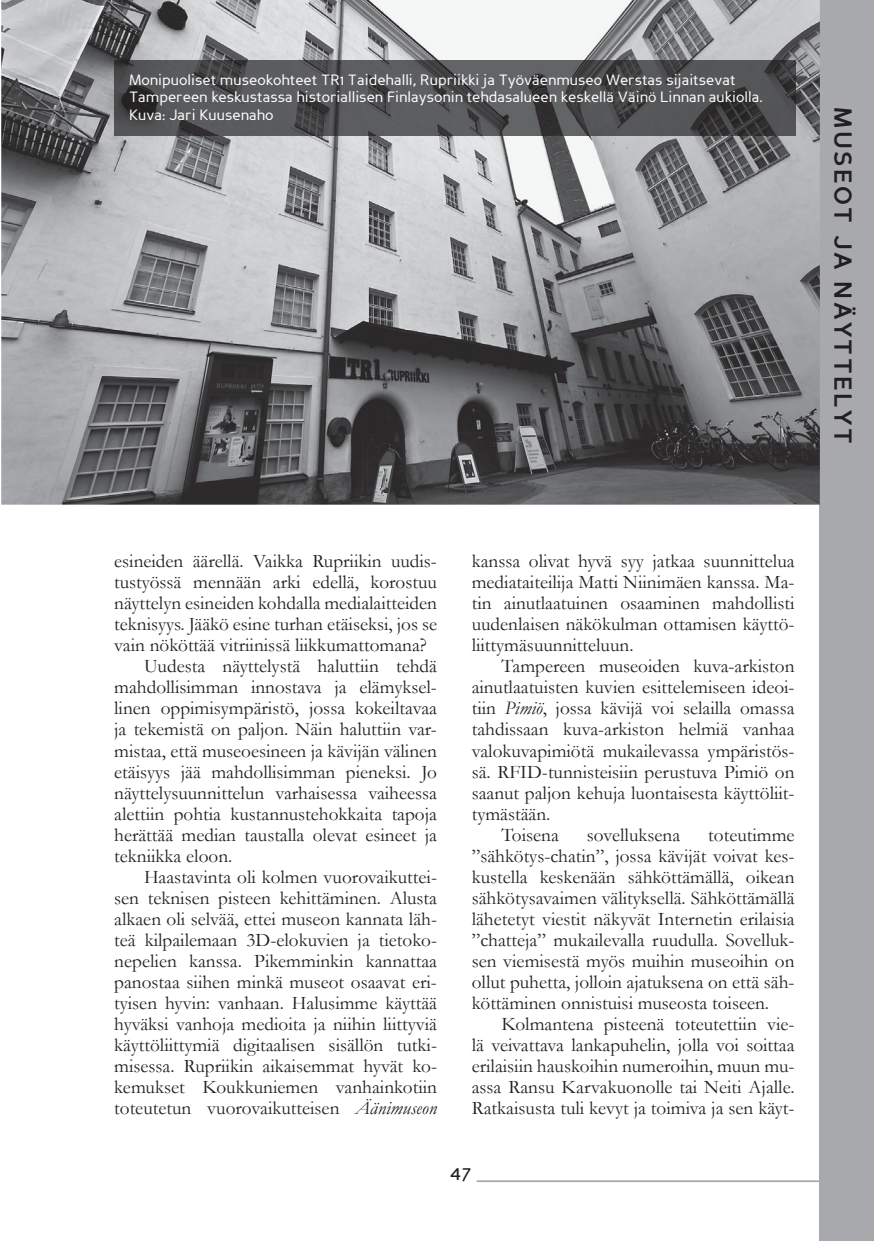
<style>
.page{position:relative;width:874px;height:1241px;background:#fff}
.page>*{position:absolute;margin:0;border:0;box-sizing:border-box;transform-origin:0 0}
.t1{font:700 24.5px "Perspective Sans";letter-spacing:.1em;color:#231f20}
.t2{font:21px "Perspective Sans";color:#231f20}
.t3{font:19.25px/21px "Garamond";color:#231f20;text-align:justify}
.t4{font:14.88px/17.8px "Perspective Sans";color:#fff}
.s1{font-style:italic}
</style>
<div class="page">
<div style="left:819px;top:0;width:54px;height:1240px;background:#a7a9ac"></div>
<hr style="left:476px;top:1180px;width:397px;height:1px;background:#a7a9ac">
<img style="left:1px;top:0;width:818px;height:504px">
<img style="left:115px;top:60px;width:680px;height:75px">
<p class="t4" style="left:129px;top:72px;width:634px">Monipuoliset museokohteet TR1 Taidehalli, Rupriikki ja Työväenmuseo Werstas sijaitsevat<br>Tampereen keskustassa historiallisen Finlaysonin tehdasalueen keskellä Väinö Linnan aukiolla.<br>Kuva: Jari Kuusenaho</p>
<p class="t1" style="left:852px;top:107px;width:338px;rotate:90deg">MUSEOT JA NÄYTTELYT</p>
<p class="t3" style="left:114px;top:551px;width:324px">esineiden äärellä. Vaikka Rupriikin uudis-</p>
<p class="t3" style="left:114px;top:572px;width:324px">tustyössä mennään arki edellä, korostuu</p>
<p class="t3" style="left:114px;top:593px;width:324px">näyttelyn esineiden kohdalla medialaitteiden</p>
<p class="t3" style="left:114px;top:614px;width:324px">teknisyys. Jääkö esine turhan etäiseksi, jos se</p>
<p class="t3" style="left:114px;top:635px;width:314px">vain nököttää vitriinissä liikkumattomana?</p>
<p class="t3" style="left:144px;top:656px;width:294px">Uudesta näyttelystä haluttiin tehdä</p>
<p class="t3" style="left:114px;top:677px;width:324px">mahdollisimman innostava ja elämyksel-</p>
<p class="t3" style="left:114px;top:698px;width:324px">linen oppimisympäristö, jossa kokeiltavaa</p>
<p class="t3" style="left:114px;top:719px;width:324px">ja tekemistä on paljon. Näin haluttiin var-</p>
<p class="t3" style="left:114px;top:740px;width:324px">mistaa, että museoesineen ja kävijän välinen</p>
<p class="t3" style="left:114px;top:761px;width:324px">etäisyys jää mahdollisimman pieneksi. Jo</p>
<p class="t3" style="left:114px;top:782px;width:324px">näyttelysuunnittelun varhaisessa vaiheessa</p>
<p class="t3" style="left:114px;top:803px;width:324px">alettiin pohtia kustannustehokkaita tapoja</p>
<p class="t3" style="left:114px;top:824px;width:324px">herättää median taustalla olevat esineet ja</p>
<p class="t3" style="left:114px;top:845px;width:120px">tekniikka eloon.</p>
<p class="t3" style="left:144px;top:866px;width:294px">Haastavinta oli kolmen vuorovaikuttei-</p>
<p class="t3" style="left:114px;top:887px;width:324px">sen teknisen pisteen kehittäminen. Alusta</p>
<p class="t3" style="left:114px;top:908px;width:324px">alkaen oli selvää, ettei museon kannata läh-</p>
<p class="t3" style="left:114px;top:929px;width:324px">teä kilpailemaan 3D-elokuvien ja tietoko-</p>
<p class="t3" style="left:114px;top:950px;width:324px">nepelien kanssa. Pikemminkin kannattaa</p>
<p class="t3" style="left:114px;top:971px;width:324px">panostaa siihen minkä museot osaavat eri-</p>
<p class="t3" style="left:114px;top:992px;width:324px">tyisen hyvin: vanhaan. Halusimme käyttää</p>
<p class="t3" style="left:114px;top:1013px;width:324px">hyväksi vanhoja medioita ja niihin liittyviä</p>
<p class="t3" style="left:114px;top:1034px;width:324px">käyttöliittymiä digitaalisen sisällön tutki-</p>
<p class="t3" style="left:114px;top:1055px;width:324px">misessa. Rupriikin aikaisemmat hyvät ko-</p>
<p class="t3" style="left:114px;top:1076px;width:324px">kemukset Koukkuniemen vanhainkotiin</p>
<p class="t3" style="left:114px;top:1097px;width:324px">toteutetun vuorovaikutteisen <span class="s1">Äänimuseon</span></p>
<p class="t3" style="left:471px;top:551px;width:324px">kanssa olivat hyvä syy jatkaa suunnittelua mediataiteilija Matti Niinimäen kanssa. Ma&shy;tin ainutlaatuinen osaaminen mahdollisti uudenlaisen näkökulman ottamisen käyttö&shy;liittymäsuunnitteluun.</p>
<p class="t3" style="left:501px;top:656px;width:294px">Tampereen museoiden kuva-arkiston</p>
<p class="t3" style="left:471px;top:677px;width:324px">ainutlaatuisten kuvien esittelemiseen ideoi-</p>
<p class="t3" style="left:471px;top:698px;width:324px">tiin <span class="s1">Pimiö</span>, jossa kävijä voi selailla omassa</p>
<p class="t3" style="left:471px;top:719px;width:324px">tahdissaan kuva-arkiston helmiä vanhaa</p>
<p class="t3" style="left:471px;top:740px;width:324px">valokuvapimiötä mukailevassa ympäristös-</p>
<p class="t3" style="left:471px;top:761px;width:324px">sä. RFID-tunnisteisiin perustuva Pimiö on</p>
<p class="t3" style="left:471px;top:782px;width:324px">saanut paljon kehuja luontaisesta käyttöliit-</p>
<p class="t3" style="left:471px;top:803px;width:80px">tymästään.</p>
<p class="t3" style="left:501px;top:824px;width:59px">Toisena</p>
<p class="t3" style="left:586px;top:824px;width:95px">sovelluksena</p>
<p class="t3" style="left:471px;top:824px;width:324px;text-indent:236px">toteutimme ”sähkötys-chatin”, jossa kävijät voivat kes&shy;kustella keskenään sähköttämällä, oikean sähkötysavaimen välityksellä. Sähköttämällä lähetetyt viestit näkyvät Internetin erilaisia ”chatteja” mukailevalla ruudulla. Sovelluk&shy;sen viemisestä myös muihin museoihin on ollut puhetta, jolloin ajatuksena on että säh&shy;köttäminen onnistuisi museosta toiseen.</p>
<p class="t3" style="left:471px;top:1013px;width:324px;text-indent:30px">Kolmantena pisteenä toteutettiin vie&shy;lä veivattava lankapuhelin, jolla voi soittaa erilaisiin hauskoihin numeroihin, muun mu&shy;assa Ransu Karvakuonolle tai Neiti Ajalle.<br>Ratkaisusta tuli kevyt ja toimiva ja sen käyt-</p>
<p class="t2" style="left:450px;top:1164px;width:23px">47</p>
</div>
